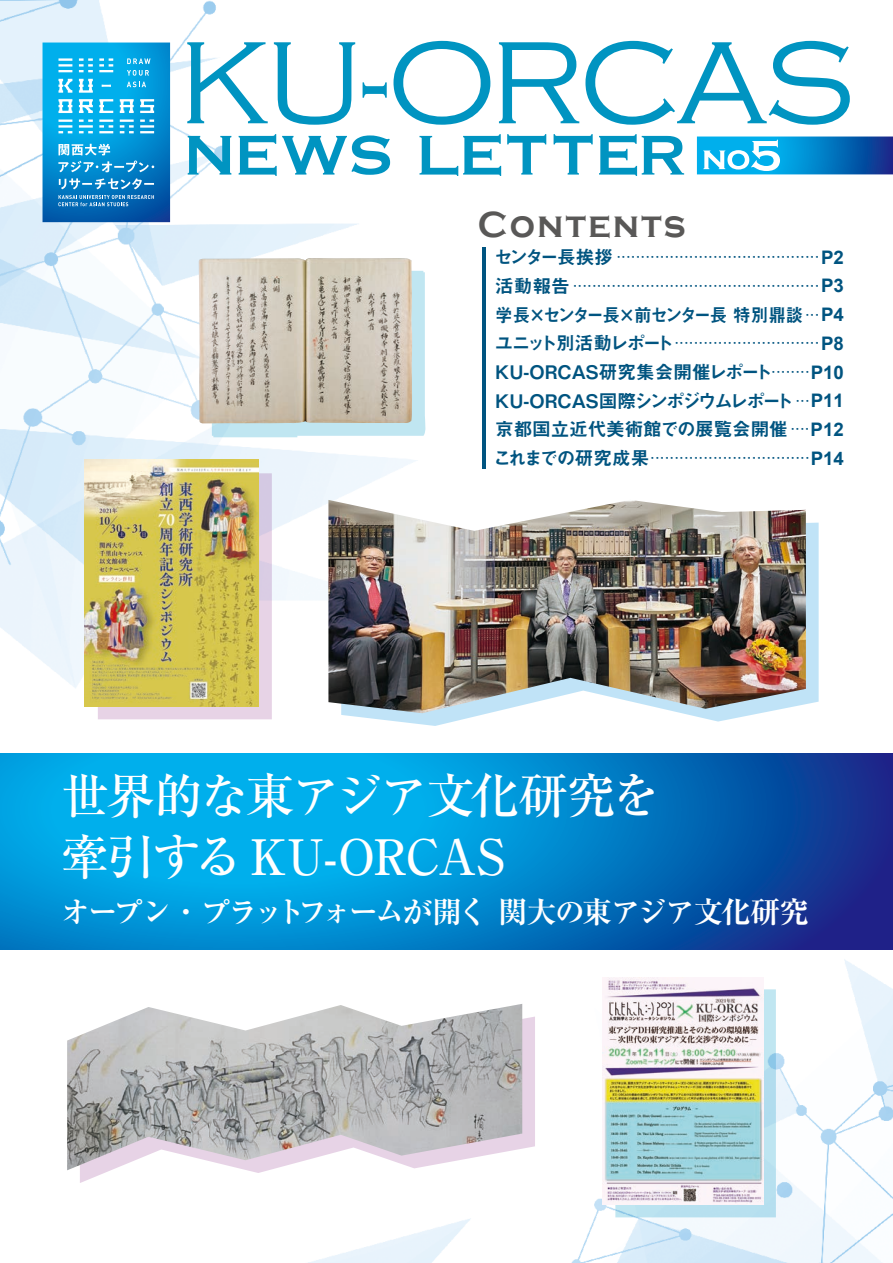
<style>
.page{position:relative;width:893px;height:1263px;background:#fff}
.page>*{position:absolute;margin:0;border:0;box-sizing:border-box;transform-origin:0 0}
.t1{font:300 121.5px "Copperplate Gothic";letter-spacing:-.04em;color:#0094c1}
.t2{font:500 48.9px/61.7px "Ryumin Pro";letter-spacing:-.055em;color:#fff}
.t3{font:700 37.35px "Copperplate Gothic";letter-spacing:.06em;color:#595857;scale:.95 1}
.t4{font:700 29.7px "Ryumin Pro";letter-spacing:-.08em;color:#fff}
.t5{font:300 expanded 18.75px/28.7px "Shin Go Pr 6";color:#005480}
.t6{font:18.75px/28.7px "Midashi Go Pr 6 MB31";letter-spacing:-.01em;color:#005480;text-align:justify}
.t7{font:18.75px "Midashi Go Pr 6 MB31";letter-spacing:-.095em;color:#005480;scale:.94 1}
.s1{font-family:"Midashi Go Pr 6 MB31";font-weight:400;font-stretch:normal}
.s2{font-family:"Arial";font-weight:700;font-stretch:normal}
.s3{font-family:"Shin Go Pr 6";font-weight:300;font-stretch:expanded}
.s4{font-family:"Arial";font-weight:700}
</style>
<div class="page">
<img style="left:0;top:0;width:893px;height:754px">
<img style="left:0;top:949px;width:893px;height:314px">
<svg style="left:98px;top:473px;width:174px;height:246px;background:#e2d0da"></svg>
<img style="left:84px;top:460px;width:174px;height:246px">
<div style="left:615px;top:989px;width:161px;height:228px;background:#b8e0ef"></div>
<img style="left:603px;top:977px;width:161px;height:228px">
<svg style="left:341px;top:513px;width:478px;height:213px"></svg>
<img style="left:328px;top:500px;width:478px;height:213px">
<svg style="left:80px;top:1016px;width:455px;height:167px"></svg>
<img style="left:67px;top:1004px;width:455px;height:166px">
<svg style="left:210px;top:271px;width:215px;height:166px;background:#c2e6f1"></svg>
<img style="left:199px;top:258px;width:213px;height:165px">
<svg style="left:0;top:754px;width:893px;height:195px;background:#0383ca"></svg>
<hr style="left:482px;top:247px;width:4px;height:222px;background:#005480">
<svg style="left:43px;top:43px;width:127px;height:179px;background:#1e9cd8"></svg>
<svg style="left:697px;top:137px;width:196px;height:37px;background:#2292d1"></svg>
<svg style="left:188px;top:136px;width:43px;height:39px"></svg>
<svg style="left:239px;top:134px;width:151px;height:42px"></svg>
<svg style="left:419px;top:134px;width:82px;height:42px"></svg>
<svg style="left:507px;top:134px;width:39px;height:41px"></svg>
<svg style="left:554px;top:134px;width:39px;height:41px"></svg>
<svg style="left:599px;top:134px;width:85px;height:42px"></svg>
<h1 class="t1" style="left:178px;top:17px;width:678px">KU-ORCAS</h1>
<h3 class="t3" style="left:478px;top:204px;width:220px">Contents</h3>
<p class="t5" style="left:494px;top:241px;width:351px"><span class="s1">センター長挨拶</span>・・・・・・・・・・・・・・・・・・・・・・・・・・・・・・・・・・・・・・・・・・ <span class="s2">P2</span><span class="s1">活動報告</span>・・・・・・・・・・・・・・・・・・・・・・・・・・・・・・・・・・・・・・・・・・・・・・・・・・・ <span class="s2">P3</span></p>
<p class="t7" style="left:495px;top:299px;width:372px">学長×センター長×前センター長 特別鼎談<span class="s3">・・・</span><span class="s4">P4</span></p>
<p class="t5" style="left:495px;top:327px;width:351px"><span class="s1">ユニット別活動レポート</span>・・・・・・・・・・・・・・・・・・・・・・・・・・・・・・ <span class="s2">P8</span></p>
<p class="t6" style="left:495px;top:357px;width:350px">KU-ORCAS研究集会開催レポート<span class="s3">・・・・・・・・</span><span class="s4">P10<br></span>KU-ORCAS国際シンポジウムレポート<span class="s3">・・・</span><span class="s4">P11</span>京都国立近代美術館での展覧会開催<span class="s3">・・・・</span><span class="s4">P12</span></p>
<p class="t5" style="left:493px;top:442px;width:352px"><span class="s1">これまでの研究成果</span>・・・・・・・・・・・・・・・・・・・・・・・・・・・・・・・・・ <span class="s2">P14</span></p>
<h2 class="t2" style="left:61px;top:761px;width:601px">世界的な東アジア文化研究を牽引する KU-ORCAS</h2>
<h3 class="t4" style="left:61px;top:888px;width:750px">オープン・プラットフォームが開く 関大の東アジア文化研究</h3>
</div>
